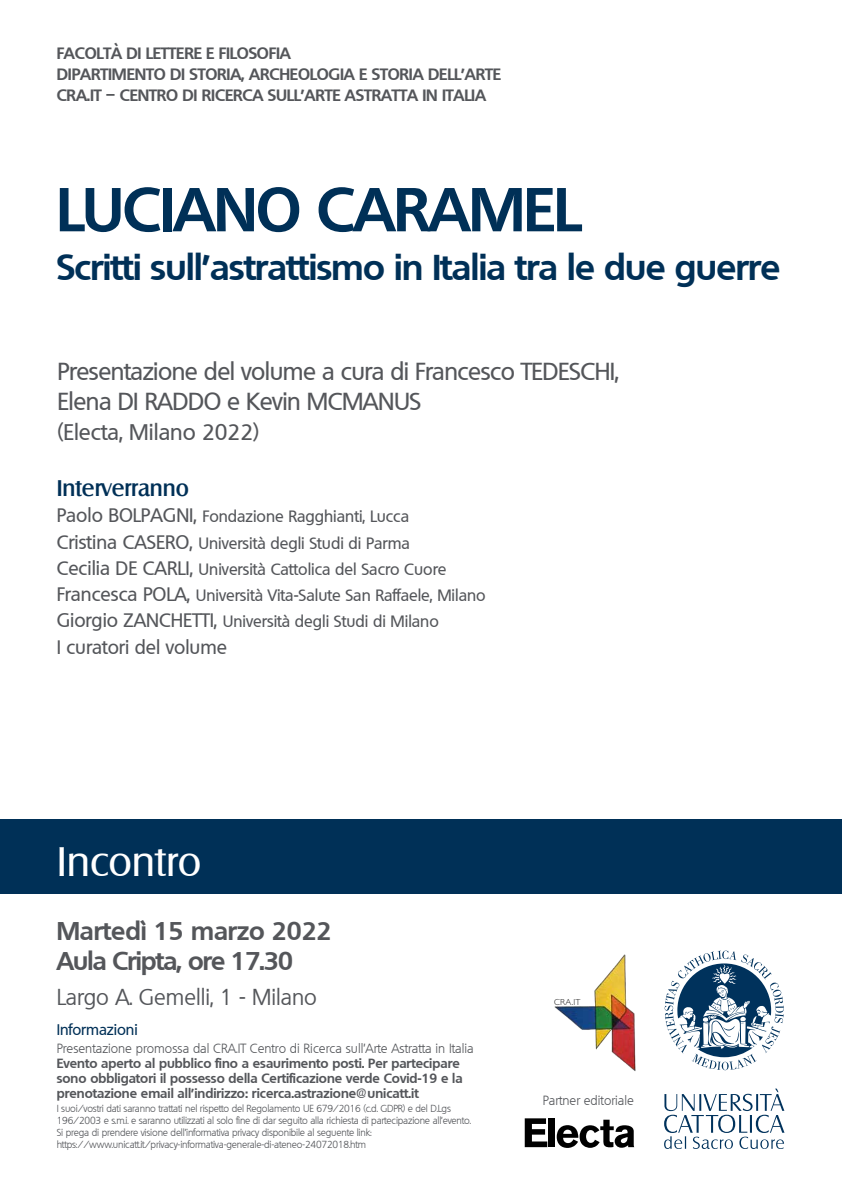
<style>
.page{position:relative;width:842px;height:1191px;background:#fff}
.page>*{position:absolute;margin:0;border:0;box-sizing:border-box;transform-origin:0 0}
.t1{font:700 60px "Quebec";letter-spacing:-.015em;color:#003057}
.t2{font:40px "Salzburg";color:#fff}
.t3{font:700 35px "Quebec";letter-spacing:-.015em;color:#003057}
.t4{font:700 25px/30px "Quebec";color:#54565a}
.t5{font:500 24px/30px "Quebec";letter-spacing:-.02em;color:#54565a}
.t6{font:22px "Quebec";color:#54565a}
.t7{font:500 22px "Quebec";color:#54565a}
.t8{font:500 22px "Salzburg";color:#003057}
.t9{font:500 19px "Quebec";color:#54565a}
.t10{font:500 16px/26.3px "Quebec";color:#54565a}
.t11{font:700 16px/20.8px "Quebec";letter-spacing:-.01em;color:#54565a}
.t12{font:500 15px "Quebec";color:#003057}
.t13{font:700 13px/15px "Quebec";color:#54565a}
.t14{font:300 13px "Quebec";color:#54565a}
.t15{font:300 10px/12px "Quebec";letter-spacing:-.02em;color:#54565a}
.t16{font:300 8.8px "Gill Sans MT Pro";color:#212121}
.s1{font-size:19px}
</style>
<div class="page">
<div style="left:0;top:819px;width:842px;height:75px;background:#003057"></div>
<svg style="left:664px;top:950px;width:120px;height:120px"></svg>
<svg style="left:664px;top:1088px;width:120px;height:61px"></svg>
<img style="left:554px;top:954px;width:82px;height:117px">
<svg style="left:525px;top:1118px;width:22px;height:29px"></svg>
<div style="left:549px;top:1118px;width:6px;height:29px;background:#000"></div>
<svg style="left:557px;top:1119px;width:77px;height:29px"></svg>
<h3 class="t11" style="left:57px;top:42px;width:446px">FACOLTÀ DI LETTERE E FILOSOFIA<br>DIPARTIMENTO DI STORIA, ARCHEOLOGIA E STORIA DELL’ARTE<br>CRA.IT – CENTRO DI RICERCA SULL’ARTE ASTRATTA IN ITALIA</h3>
<h1 class="t1" style="left:57px;top:170px;width:525px">LUCIANO CARAMEL</h1>
<h3 class="t3" style="left:57px;top:244px;width:725px">Scritti sull’astrattismo in Italia tra le due guerre</h3>
<h3 class="t5" style="left:58px;top:355px;width:563px">Presentazione del volume a cura di Francesco TEDESCHI,<br>Elena DI RADDO e Kevin MCMANUS</h3>
<h3 class="t7" style="left:58px;top:417px;width:203px">(Electa, Milano 2022)</h3>
<h3 class="t8" style="left:57px;top:475px;width:134px">Interverranno</h3>
<p class="t10" style="left:57px;top:503px;width:430px"><span class="s1">Paolo BOLPAGNI,</span> Fondazione Ragghianti, Lucca<br><span class="s1">Cristina CASERO,</span> Università degli Studi di Parma<br><span class="s1">Cecilia DE CARLI,</span> Università Cattolica del Sacro Cuore <span class="s1">Francesca POLA,</span> Università Vita-Salute San Raffaele, Milano <span class="s1">Giorgio ZANCHETTI,</span> Università degli Studi di Milano</p>
<h3 class="t9" style="left:57px;top:634px;width:172px">I curatori del volume</h3>
<h2 class="t2" style="left:57px;top:837px;width:146px">Incontro</h2>
<h3 class="t4" style="left:57px;top:915px;width:276px">Martedì 15 marzo 2022<br>Aula Cripta, ore 17.30</h3>
<h3 class="t6" style="left:57px;top:983px;width:262px">Largo A. Gemelli, 1 - Milano</h3>
<h3 class="t12" style="left:57px;top:1019px;width:83px">Informazioni</h3>
<h3 class="t14" style="left:57px;top:1039px;width:419px">Presentazione promossa dal CRA.IT Centro di Ricerca sull’Arte Astratta in Italia</h3>
<h3 class="t13" style="left:57px;top:1055px;width:407px">Evento aperto al pubblico fino a esaurimento posti. Per partecipare sono obbligatori il possesso della Certificazione verde Covid-19 e la prenotazione email all’indirizzo: ricerca.astrazione@unicatt.it</h3>
<p class="t15" style="left:57px;top:1102px;width:416px">I suoi/vostri dati saranno trattati nel rispetto del Regolamento UE 679/2016 (c.d. GDPR) e del D.Lgs 196/2003 e s.m.i. e saranno utilizzati al solo fine di dar seguito alla richiesta di partecipazione all’evento.<br>Si prega di prendere visione dell’informativa privacy disponibile al seguente link: https://www.unicatt.it/privacy-informativa-generale-di-ateneo-24072018.htm</p>
<p class="t16" style="left:554px;top:997px;width:28px">CRA.IT</p>
<h3 class="t14" style="left:543px;top:1091px;width:93px">Partner editoriale</h3>
</div>
